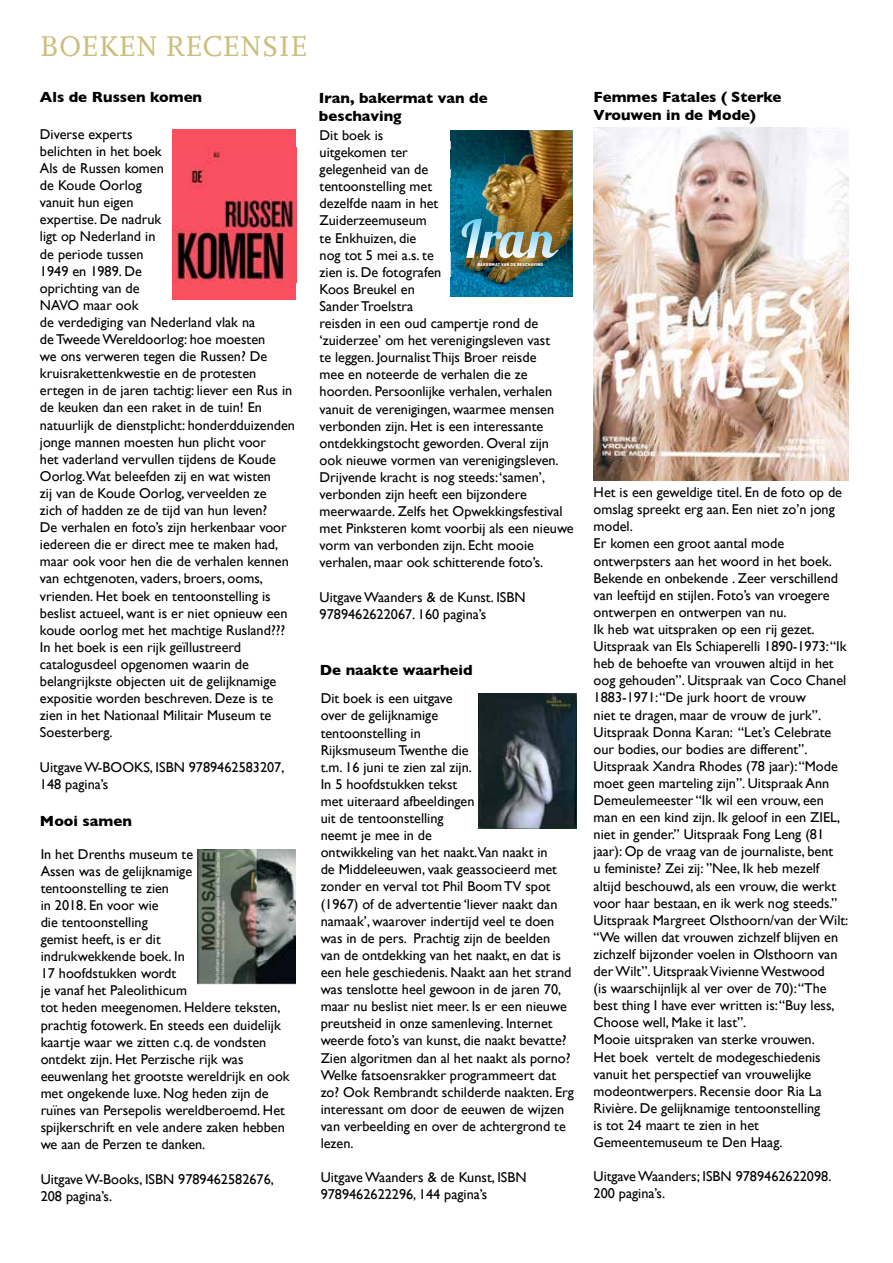
<style>
.page{position:relative;width:893px;height:1263px;background:#fff}
.page>*{position:absolute;margin:0;border:0;box-sizing:border-box;transform-origin:0 0}
.t1{font:52.05px "Lobster 1.3";color:#fff}
.t2{font:30px "Scala Caps";color:#ccbe7c}
.t3{font:700 15px/18px "Gill Sans";color:#000}
.t4{font:14.25px/17.1px "Gill Sans";color:#000}
.t5{font:900 4.35px "DINOT";letter-spacing:.005em;color:#fff}
</style>
<div class="page">
<img style="left:478px;top:694px;width:98px;height:134px">
<img style="left:198px;top:849px;width:98px;height:135px">
<hr style="left:572px;top:130px;width:1px;height:167px;background:#00aeef">
<img style="left:486px;top:130px;width:86px;height:69px">
<img style="left:451px;top:130px;width:72px;height:23px">
<img style="left:523px;top:130px;width:10px;height:17px">
<svg style="left:523px;top:147px;width:7px;height:11px"></svg>
<img style="left:452px;top:153px;width:34px;height:13px">
<img style="left:451px;top:166px;width:35px;height:86px">
<svg style="left:486px;top:153px;width:26px;height:33px"></svg>
<img style="left:451px;top:277px;width:16px;height:20px">
<svg style="left:451px;top:150px;width:1px;height:19px"></svg>
<img style="left:451px;top:252px;width:16px;height:25px">
<img style="left:467px;top:199px;width:106px;height:98px">
<img style="left:593px;top:128px;width:256px;height:352px">
<div style="left:172px;top:129px;width:124px;height:171px;background:#f8505f"></div>
<img style="left:172px;top:147px;width:122px;height:135px">
<h2 class="t2" style="left:40px;top:30px;width:269px">BOEKEN RECENSIE</h2>
<p class="t3" style="left:40px;top:87px;width:164px">Als de Russen komen</p>
<p class="t4" style="left:40px;top:125px;width:257px">Diverse experts<br>belichten in het boek<br>Als de Russen komen<br>de Koude Oorlog<br>vanuit hun eigen<br>expertise. De nadruk<br>ligt op Nederland in<br>de periode tussen<br>1949 en 1989. De<br>oprichting van de<br>NAVO maar ook<br>de verdediging van Nederland vlak na<br>de Tweede Wereldoorlog: hoe moesten<br>we ons verweren tegen die Russen? De kruisrakettenkwestie en de protesten ertegen in de jaren tachtig: liever een Rus in de keuken dan een raket in de tuin! En natuurlijk de dienstplicht: honderdduizenden jonge mannen moesten hun plicht voor<br>het vaderland vervullen tijdens de Koude<br>Oorlog.Wat beleefden zij en wat wisten<br>zij van de Koude Oorlog, verveelden ze<br>zich of hadden ze de tijd van hun leven?<br>De verhalen en foto’s zijn herkenbaar voor iedereen die er direct mee te maken had, maar ook voor hen die de verhalen kennen van echtgenoten, vaders, broers, ooms, vrienden. Het boek en tentoonstelling is beslist actueel, want is er niet opnieuw een koude oorlog met het machtige Rusland???<br>In het boek is een rijk geïllustreerd catalogusdeel opgenomen waarin de belangrijkste objecten uit de gelijknamige expositie worden beschreven. Deze is te zien in het Nationaal Militair Museum te<br>Soesterberg.</p>
<p class="t4" style="left:40px;top:758px;width:246px">Uitgave W-BOOKS, ISBN 9789462583207,<br>148 pagina’s</p>
<p class="t3" style="left:40px;top:811px;width:93px">Mooi samen</p>
<p class="t4" style="left:41px;top:845px;width:251px">In het Drenths museum te<br>Assen was de gelijknamige<br>tentoonstelling te zien<br>in 2018. En voor wie<br>die tentoonstelling<br>gemist heeft, is er dit<br>indrukwekkende boek. In<br>17 hoofdstukken wordt<br>je vanaf het Paleolithicum<br>tot heden meegenomen. Heldere teksten, prachtig fotowerk. En steeds een duidelijk kaartje waar we zitten c.q. de vondsten ontdekt zijn. Het Perzische rijk was eeuwenlang het grootste wereldrijk en ook met ongekende luxe. Nog heden zijn de ruïnes van Persepolis wereldberoemd. Het spijkerschrift en vele andere zaken hebben we aan de Perzen te danken.</p>
<p class="t4" style="left:41px;top:1170px;width:235px">Uitgave W-Books, ISBN 9789462582676,<br>208 pagina’s.</p>
<p class="t3" style="left:319px;top:88px;width:170px">Iran, bakermat van de beschaving</p>
<p class="t4" style="left:320px;top:126px;width:256px">Dit boek is<br>uitgekomen ter<br>gelegenheid van de<br>tentoonstelling met<br>dezelfde naam in het<br>Zuiderzeemuseum<br>te Enkhuizen, die<br>nog tot 5 mei a.s. te<br>zien is. De fotografen<br>Koos Breukel en<br>Sander Troelstra<br>reisden in een oud campertje rond de ‘zuiderzee’ om het verenigingsleven vast<br>te leggen. Journalist Thijs Broer reisde<br>mee en noteerde de verhalen die ze hoorden. Persoonlijke verhalen, verhalen vanuit de verenigingen, waarmee mensen verbonden zijn. Het is een interessante ontdekkingstocht geworden. Overal zijn ook nieuwe vormen van verenigingsleven.<br>Drijvende kracht is nog steeds: ‘samen’, verbonden zijn heeft een bijzondere meerwaarde. Zelfs het Opwekkingsfestival met Pinksteren komt voorbij als een nieuwe vorm van verbonden zijn. Echt mooie verhalen, maar ook schitterende foto’s.</p>
<p class="t4" style="left:320px;top:588px;width:207px">Uitgave Waanders &amp; de Kunst. ISBN<br>9789462622067. 160 pagina’s</p>
<h1 class="t1" style="left:461px;top:206px;width:95px">Iran</h1>
<p class="t5" style="left:477px;top:261px;width:67px">BAKERMAT VAN DE BESCHAVING</p>
<p class="t3" style="left:320px;top:660px;width:154px">De naakte waarheid</p>
<p class="t4" style="left:321px;top:690px;width:255px">Dit boek is een uitgave<br>over de gelijknamige<br>tentoonstelling in<br>Rijksmuseum Twenthe die<br>t.m. 16 juni te zien zal zijn.<br>In 5 hoofdstukken tekst<br>met uiteraard afbeeldingen<br>uit de tentoonstelling<br>neemt je mee in de<br>ontwikkeling van het naakt.Van naakt in<br>de Middeleeuwen, vaak geassocieerd met zonder en verval tot Phil Boom TV spot (1967) of de advertentie ‘liever naakt dan namaak’, waarover indertijd veel te doen was in de pers. Prachtig zijn de beelden<br>van de ontdekking van het naakt, en dat is een hele geschiedenis. Naakt aan het strand was tenslotte heel gewoon in de jaren 70, maar nu beslist niet meer. Is er een nieuwe preutsheid in onze samenleving. Internet weerde foto’s van kunst, die naakt bevatte?<br>Zien algoritmen dan al het naakt als porno?<br>Welke fatsoensrakker programmeert dat zo? Ook Rembrandt schilderde naakten. Erg interessant om door de eeuwen de wijzen van verbeelding en over de achtergrond te lezen.</p>
<p class="t4" style="left:321px;top:1169px;width:207px">Uitgave Waanders &amp; de Kunst, ISBN<br>9789462622296, 144 pagina’s</p>
<p class="t3" style="left:594px;top:87px;width:189px">Femmes Fatales ( Sterke<br>Vrouwen in de Mode)</p>
<p class="t4" style="left:594px;top:484px;width:256px">Het is een geweldige titel. En de foto op de omslag spreekt erg aan. Een niet zo’n jong model.<br>Er komen een groot aantal mode ontwerpsters aan het woord in het boek.<br>Bekende en onbekende . Zeer verschillend van leeftijd en stijlen. Foto’s van vroegere ontwerpen en ontwerpen van nu.<br>Ik heb wat uitspraken op een rij gezet.<br>Uitspraak van Els Schiaperelli 1890-1973: “Ik heb de behoefte van vrouwen altijd in het oog gehouden”. Uitspraak van Coco Chanel 1883-1971: “De jurk hoort de vrouw<br>niet te dragen, maar de vrouw de jurk”.<br>Uitspraak Donna Karan: “Let’s Celebrate our bodies, our bodies are different”.<br>Uitspraak Xandra Rhodes (78 jaar): “Mode moet geen marteling zijn”. Uitspraak Ann Demeulemeester “Ik wil een vrouw, een man en een kind zijn. Ik geloof in een ZIEL, niet in gender.” Uitspraak Fong Leng (81 jaar): Op de vraag van de journaliste, bent<br>u feministe? Zei zij: ”Nee, Ik heb mezelf altijd beschouwd, als een vrouw, die werkt voor haar bestaan, en ik werk nog steeds.” Uitspraak Margreet Olsthoorn/van der Wilt: “We willen dat vrouwen zichzelf blijven en zichzelf bijzonder voelen in Olsthoorn van der Wilt”. Uitspraak Vivienne Westwood<br>(is waarschijnlijk al ver over de 70): “The best thing I have ever written is: “Buy less, Choose well, Make it last”.<br>Mooie uitspraken van sterke vrouwen.<br>Het boek vertelt de modegeschiedenis vanuit het perspectief van vrouwelijke modeontwerpers. Recensie door Ria La Rivière. De gelijknamige tentoonstelling<br>is tot 24 maart te zien in het Gemeentemuseum te Den Haag.</p>
<p class="t4" style="left:594px;top:1168px;width:239px">Uitgave Waanders; ISBN 9789462622098.<br>200 pagina’s.</p>
</div>
